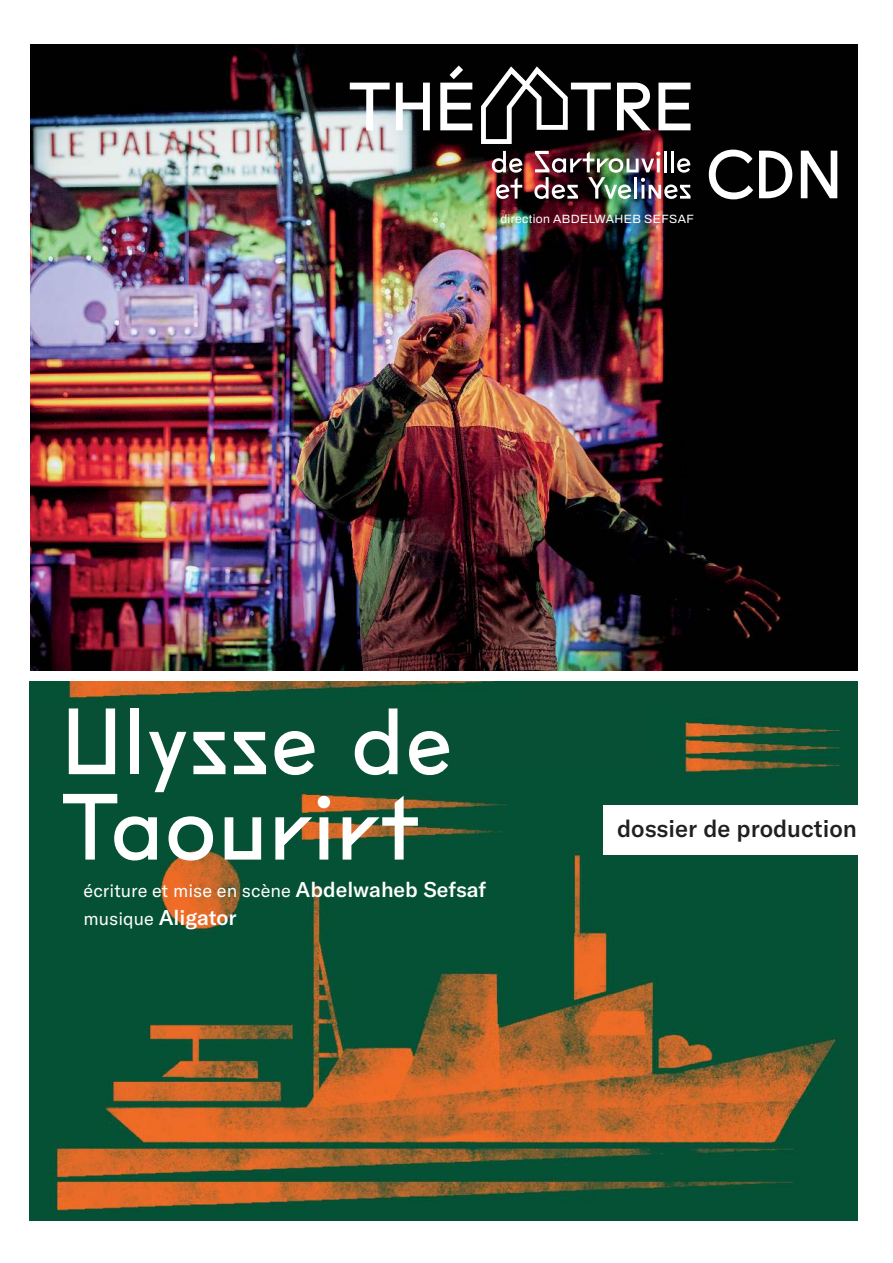
<style>
.page{position:relative;width:893px;height:1263px;background:#fff}
.page>*{position:absolute;margin:0;border:0;box-sizing:border-box;transform-origin:0 0}
.t1{font:90px/85.3px "Fugue Tails";letter-spacing:.02em;color:#fff}
.t2{font:500 24px "GT America";color:#221f1f}
.t3{font:500 21px "GT America";color:#fff}
.t4{font:18px "GT America";color:#fff}
.t5{font:12px "Archivo";letter-spacing:.03em;color:#fff}
.s1{font-weight:500;font-size:21px}
.s2{font-weight:400;font-size:18px}
</style>
<div class="page">
<img style="left:29px;top:681px;width:828px;height:539px">
<img style="left:30px;top:45px;width:827px;height:626px">
<div style="left:603px;top:805px;width:285px;height:50px;background:#fff"></div>
<svg style="left:709px;top:150px;width:44px;height:49px"></svg>
<svg style="left:759px;top:151px;width:33px;height:47px"></svg>
<svg style="left:801px;top:151px;width:36px;height:47px"></svg>
<svg style="left:350px;top:83px;width:40px;height:47px"></svg>
<svg style="left:396px;top:83px;width:34px;height:47px"></svg>
<svg style="left:481px;top:66px;width:130px;height:78px"></svg>
<svg style="left:617px;top:83px;width:34px;height:47px"></svg>
<svg style="left:658px;top:83px;width:32px;height:47px"></svg>
<svg style="left:492px;top:151px;width:30px;height:48px"></svg>
<img style="left:534px;top:151px;width:156px;height:48px">
<svg style="left:440px;top:66px;width:32px;height:64px"></svg>
<p class="t5" style="left:500px;top:214px;width:195px">direction ABDELWAHEB SEFSAF</p>
<h1 class="t1" style="left:62px;top:707px;width:393px">Ulysse de<br>Taourirt</h1>
<p class="t4" style="left:84px;top:881px;width:404px">écriture et mise en scène <span class="s1">Abdelwaheb Sefsaf</span></p>
<p class="t3" style="left:84px;top:910px;width:155px"><span class="s2">musique</span> Aligator</p>
<h2 class="t2" style="left:617px;top:819px;width:241px">dossier de production</h2>
</div>
